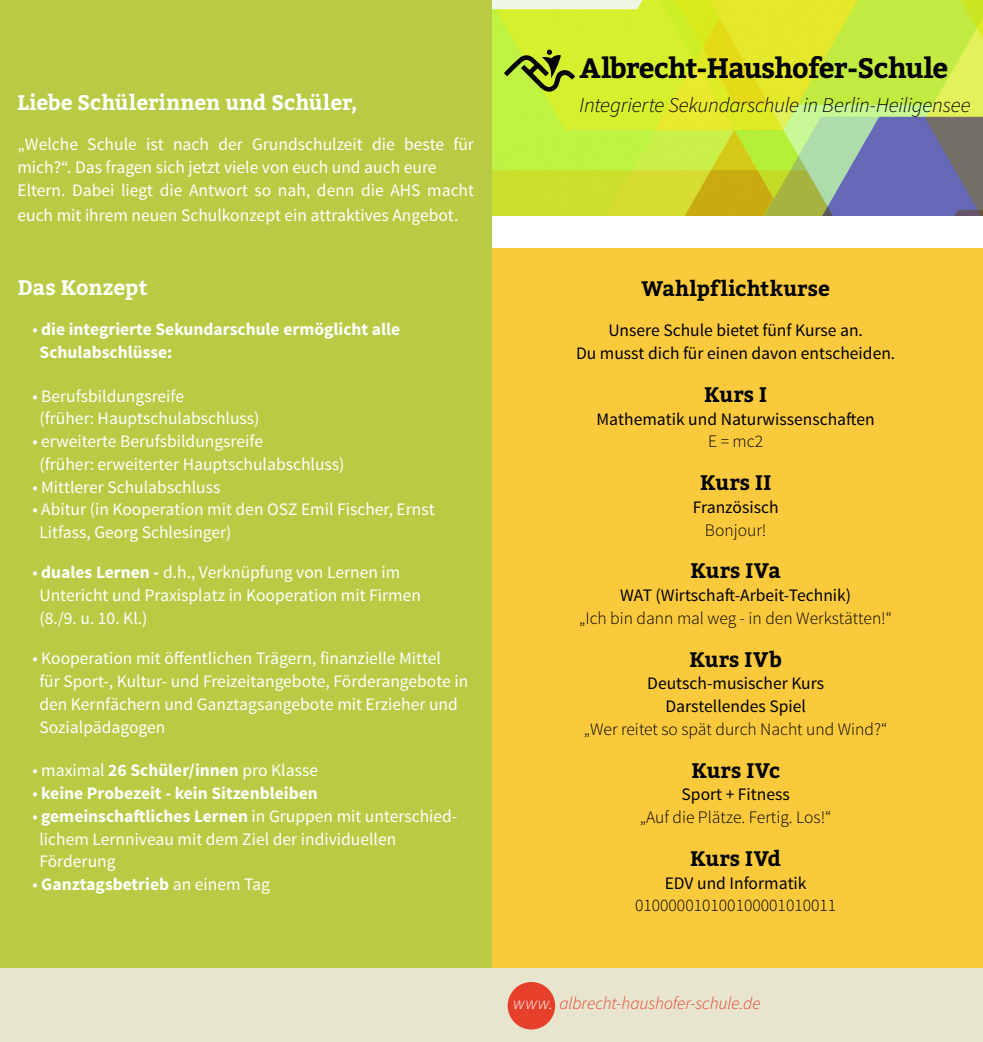
<style>
.page{position:relative;width:983px;height:1042px;background:#fff}
.page>*{position:absolute;margin:0;border:0;box-sizing:border-box;transform-origin:0 0}
.t1{font:700 28px "Bitter";letter-spacing:-.025em;color:#000}
.t2{font:700 21px "Bitter";letter-spacing:.01em;color:#000}
.t3{font:italic 300 21px "Source Sans Pro";letter-spacing:-.01em;color:#000}
.t4{font:700 21px "Bitter";color:#fff}
.t5{font:17.5px/22.8px "Source Sans Pro";color:#fff}
.t6{font:17.5px "Source Sans Pro";color:#000}
.t7{font:300 17.5px "Source Sans Pro";color:#000}
.t8{font:700 17.5px "Source Sans Pro";color:#fff}
.t9{font:italic 300 17.5px "Source Sans Pro";letter-spacing:-.005em;color:#e6402a}
.s1{font-weight:400}
.s2{font-weight:700}
.s3{color:#fff}
</style>
<div class="page">
<img style="left:491px;top:0;width:491px;height:216px">
<div style="left:491px;top:248px;width:491px;height:720px;background:#fac93c"></div>
<div style="left:0;top:0;width:491px;height:968px;background:#b9cb45"></div>
<svg style="left:504px;top:50px;width:71px;height:45px;background:#97b428"></svg>
<div style="left:0;top:968px;width:982px;height:74px;background:#e8e5ce"></div>
<div style="left:507px;top:982px;width:48px;height:47px;background:#e6402a;border-radius:50%"></div>
<p class="t4" style="left:17px;top:90px;width:341px">Liebe Schülerinnen und Schüler,</p>
<p class="t5" style="left:17px;top:133px;width:458px">„Welche Schule ist nach der Grundschulzeit die beste für mich?“. Das fragen sich jetzt viele von euch und auch eure</p>
<p class="t5" style="left:17px;top:177px;width:458px;line-height:25.2px">Eltern. Dabei liegt die Antwort so nah, denn die AHS macht euch mit ihrem neuen Schulkonzept ein attraktives Angebot.</p>
<p class="t4" style="left:17px;top:275px;width:132px">Das Konzept</p>
<p class="t8" style="left:32px;top:318px;width:369px"><span class="s1">•</span> die integrierte Sekundarschule ermöglicht alle</p>
<p class="t8" style="left:40px;top:341px;width:134px">Schulabschlüsse:</p>
<p class="t5" style="left:32px;top:385px;width:153px">• Berufsbildungsreife</p>
<p class="t5" style="left:39px;top:407px;width:221px">(früher: Hauptschulabschluss)</p>
<p class="t5" style="left:32px;top:430px;width:232px">• erweiterte Berufsbildungsreife</p>
<p class="t5" style="left:39px;top:453px;width:306px">(früher: erweiterter Hauptschulabschluss)</p>
<p class="t5" style="left:32px;top:476px;width:190px">• Mittlerer Schulabschluss</p>
<p class="t5" style="left:32px;top:498px;width:404px">• Abitur (in Kooperation mit den OSZ Emil Fischer, Ernst</p>
<p class="t5" style="left:39px;top:521px;width:194px">Litfass, Georg Schlesinger)</p>
<p class="t5" style="left:32px;top:561px;width:369px">• <span class="s2">duales Lernen -</span> d.h., Verknüpfung von Lernen im</p>
<p class="t5" style="left:39px;top:584px;width:383px">Untericht und Praxisplatz in Kooperation mit Firmen</p>
<p class="t5" style="left:39px;top:607px;width:110px">(8./9. u. 10. Kl.)</p>
<p class="t5" style="left:32px;top:647px;width:410px">• Kooperation mit öffentlichen Trägern, finanzielle Mittel</p>
<p class="t5" style="left:39px;top:670px;width:430px">für Sport-, Kultur- und Freizeitangebote, Förderangebote in</p>
<p class="t5" style="left:39px;top:693px;width:420px">den Kernfächern und Ganztagsangebote mit Erzieher und</p>
<p class="t5" style="left:39px;top:715px;width:127px">Sozialpädagogen</p>
<p class="t5" style="left:32px;top:759px;width:287px">• maximal <span class="s2">26 Schüler/innen</span> pro Klasse</p>
<p class="t8" style="left:32px;top:782px;width:287px"><span class="s1">•</span> keine Probezeit - kein Sitzenbleiben</p>
<p class="t5" style="left:32px;top:805px;width:426px">• <span class="s2">gemeinschaftliches Lernen</span> in Gruppen mit unterschied-</p>
<p class="t5" style="left:39px;top:827px;width:358px">lichem Lernniveau mit dem Ziel der individuellen</p>
<p class="t5" style="left:39px;top:850px;width:78px">Förderung</p>
<p class="t8" style="left:32px;top:873px;width:239px"><span class="s1">•</span> Ganztagsbetrieb <span class="s1">an einem Tag</span></p>
<p class="t1" style="left:579px;top:51px;width:370px">Albrecht-Haushofer-Schule</p>
<p class="t3" style="left:579px;top:92px;width:392px">Integrierte Sekundarschule in Berlin-Heiligensee</p>
<p class="t2" style="left:641px;top:276px;width:190px">Wahlpflichtkurse</p>
<p class="t6" style="left:608px;top:320px;width:256px">Unsere Schule bietet fünf Kurse an.</p>
<p class="t6" style="left:576px;top:342px;width:321px">Du musst dich für einen davon entscheiden.</p>
<p class="t2" style="left:704px;top:382px;width:64px">Kurs I</p>
<p class="t6" style="left:596px;top:408px;width:279px">Mathematik und Naturwissenschaften</p>
<p class="t7" style="left:708px;top:431px;width:56px">E = mc2</p>
<p class="t2" style="left:700px;top:470px;width:73px">Kurs II</p>
<p class="t6" style="left:692px;top:496px;width:87px">Französisch</p>
<p class="t7" style="left:704px;top:519px;width:63px">Bonjour!</p>
<p class="t2" style="left:690px;top:558px;width:92px">Kurs IVa</p>
<p class="t6" style="left:620px;top:584px;width:233px">WAT (Wirtschaft-Arbeit-Technik)</p>
<p class="t7" style="left:579px;top:607px;width:314px">„Ich bin dann mal weg - in den Werkstätten!“</p>
<p class="t2" style="left:689px;top:646px;width:94px">Kurs IVb</p>
<p class="t6" style="left:647px;top:673px;width:178px">Deutsch-musischer Kurs</p>
<p class="t6" style="left:665px;top:695px;width:142px">Darstellendes Spiel</p>
<p class="t7" style="left:583px;top:718px;width:305px">„Wer reitet so spät durch Nacht und Wind?“</p>
<p class="t2" style="left:691px;top:757px;width:90px">Kurs IVc</p>
<p class="t6" style="left:681px;top:783px;width:110px">Sport + Fitness</p>
<p class="t7" style="left:639px;top:806px;width:193px">„Auf die Plätze. Fertig. Los!“</p>
<p class="t2" style="left:690px;top:845px;width:92px">Kurs IVd</p>
<p class="t6" style="left:664px;top:872px;width:143px">EDV und Informatik</p>
<p class="t7" style="left:634px;top:895px;width:203px">010000010100100001010011</p>
<p class="t9" style="left:513px;top:993px;width:249px"><span class="s3">www.</span> albrecht-haushofer-schule.de</p>
</div>
